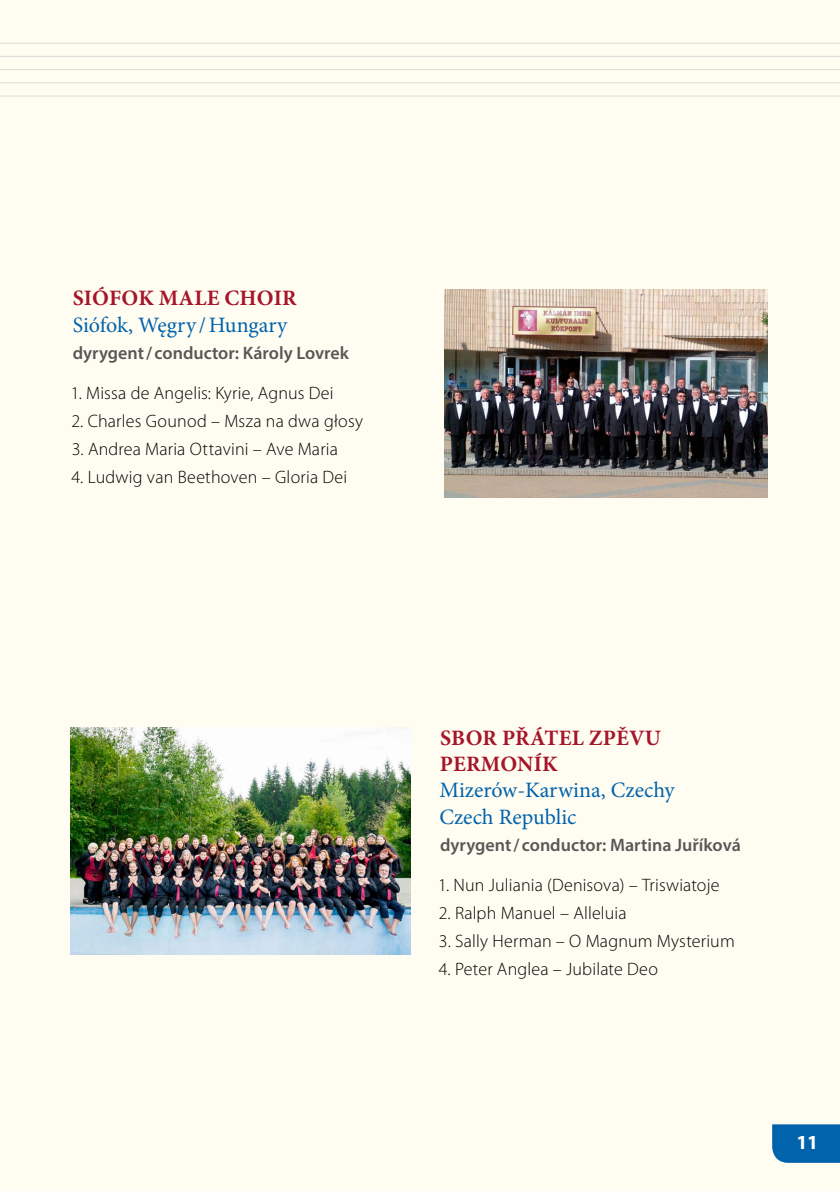
<style>
.page{position:relative;width:840px;height:1191px;background:#fff}
.page>*{position:absolute;margin:0;border:0;box-sizing:border-box;transform-origin:0 0}
.t1{font:22px/26.4px "Minion Pro";color:#0063ac}
.t2{font:700 22px/26.4px "Minion Pro";letter-spacing:.01em;color:#a5162a}
.t3{font:700 20px "Myriad Pro";color:#fff}
.t4{font:300 18px "Myriad Pro";letter-spacing:.01em;color:#000}
.t5{font:600 18px "Myriad Pro";color:#575756}
</style>
<div class="page">
<div style="left:0;top:0;width:839px;height:1191px;background:#fffdf1"></div>
<div style="left:772px;top:1124px;width:67px;height:38px;background:#0063ac"></div>
<hr style="left:0;top:96px;width:839px;height:1px;background:#dadada">
<hr style="left:0;top:82px;width:839px;height:1px;background:#dadada">
<hr style="left:0;top:69px;width:839px;height:1px;background:#dadada">
<hr style="left:0;top:56px;width:839px;height:1px;background:#dadada">
<hr style="left:0;top:43px;width:839px;height:1px;background:#dadada">
<img style="left:444px;top:289px;width:323px;height:208px">
<img style="left:70px;top:728px;width:341px;height:226px">
<p class="t2" style="left:73px;top:285px;width:52px">SIÓFOK</p>
<p class="t2" style="left:159px;top:285px;width:138px">MALE CHOIR</p>
<p class="t1" style="left:73px;top:311px;width:216px">Siófok, Węgry/ Hungary</p>
<p class="t5" style="left:73px;top:342px;width:277px">dyrygent/ conductor: Károly Lovrek</p>
<p class="t4" style="left:71px;top:382px;width:264px">1. Missa de Angelis: Kyrie, Agnus Dei</p>
<p class="t4" style="left:71px;top:410px;width:293px">2. Charles Gounod – Msza na dwa głosy</p>
<p class="t4" style="left:72px;top:438px;width:267px">3. Andrea Maria Ottavini – Ave Maria</p>
<p class="t4" style="left:71px;top:466px;width:277px">4. Ludwig van Beethoven – Gloria Dei</p>
<p class="t2" style="left:439px;top:724px;width:220px">SBOR PŘÁTEL ZPĚVU<br>PERMONÍK</p>
<p class="t1" style="left:439px;top:777px;width:237px">Mizerów-Karwina, Czechy<br>Czech Republic</p>
<p class="t5" style="left:440px;top:834px;width:302px">dyrygent/ conductor: Martina Juříková</p>
<p class="t4" style="left:438px;top:874px;width:283px">1. Nun Juliania (Denisova) – Triswiatoje</p>
<p class="t4" style="left:438px;top:902px;width:189px">2. Ralph Manuel – Alleluia</p>
<p class="t4" style="left:439px;top:930px;width:297px">3. Sally Herman – O Magnum Mysterium</p>
<p class="t4" style="left:438px;top:958px;width:220px">4. Peter Anglea – Jubilate Deo</p>
<p class="t3" style="left:795px;top:1129px;width:23px">11</p>
</div>
